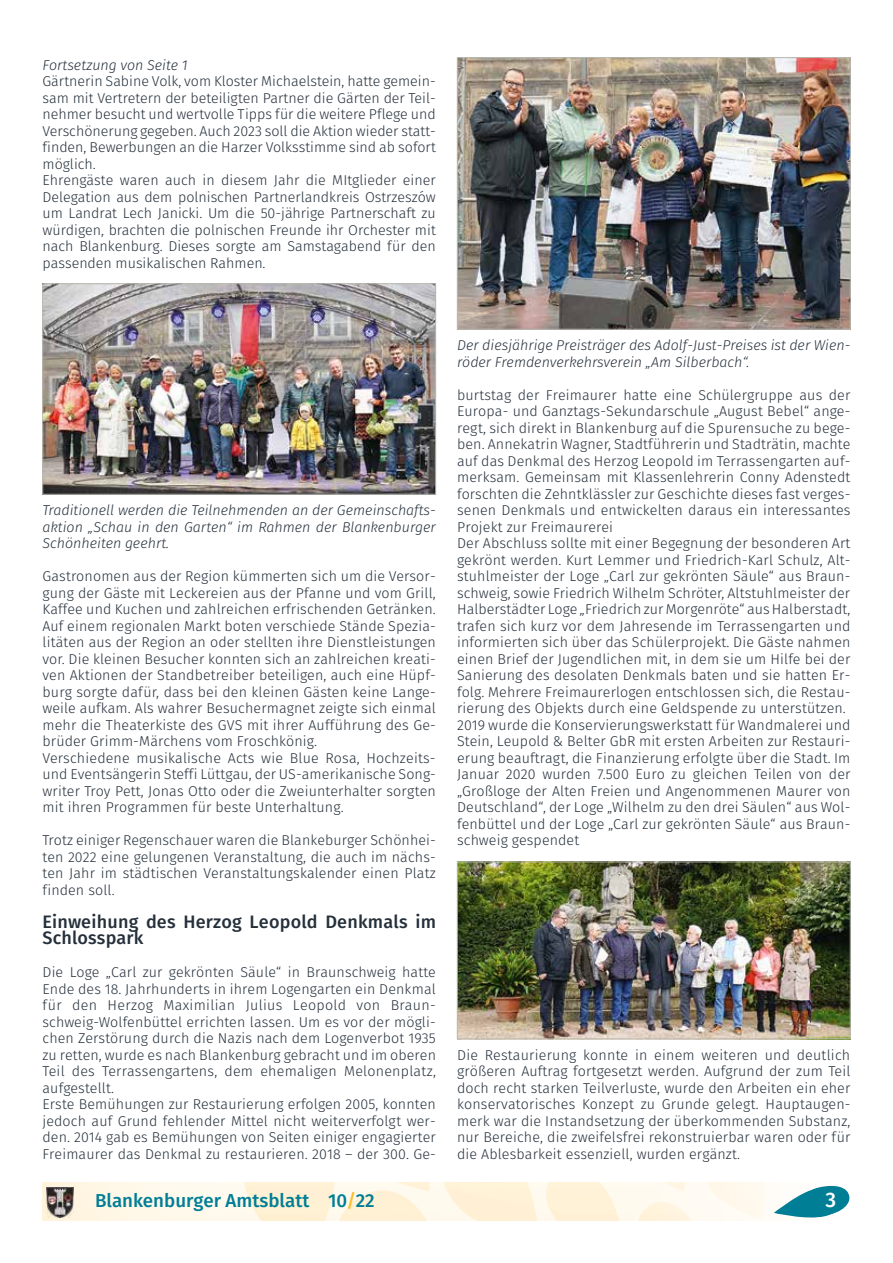
<style>
.page{position:relative;width:893px;height:1263px;background:#fff}
.page>*{position:absolute;margin:0;border:0;box-sizing:border-box;transform-origin:0 0}
.t1{font:500 21px "Fira Sans";color:#fff}
.t2{font:500 18.75px "Fira Sans";color:#007e96}
.t3{font:500 18px/16.5px "Fira Sans";letter-spacing:.015em;color:#25303b}
.t4{font:300 14.25px/16.5px "Fira Sans";letter-spacing:.01em;color:#25303b}
.t5{font:italic 300 14.25px/16.5px "Fira Sans";color:#25303b;text-align:justify}
.s1{color:#fcbf2c}
</style>
<div class="page">
<img style="left:43px;top:1182px;width:721px;height:38px">
<svg style="left:774px;top:1185px;width:76px;height:33px"></svg>
<img style="left:47px;top:1187px;width:27px;height:30px">
<img style="left:45px;top:286px;width:389px;height:206px">
<div style="left:43px;top:284px;width:393px;height:210px;border:1px solid #b8b9b0"></div>
<img style="left:459px;top:59px;width:389px;height:268px">
<div style="left:457px;top:57px;width:393px;height:272px;border:1px solid #b8b9b0"></div>
<img style="left:459px;top:864px;width:389px;height:173px">
<div style="left:457px;top:862px;width:393px;height:177px;border:1px solid #b8b9b0"></div>
<p class="t5" style="left:43px;top:57px;width:147px">Fortsetzung von Seite 1</p>
<p class="t4" style="left:43px;top:74px;width:395px">Gärtnerin Sabine Volk, vom Kloster Michaelstein, hatte gemein&shy;sam mit Vertretern der beteiligten Partner die Gärten der Teil&shy;nehmer besucht und wertvolle Tipps für die weitere Pflege und Verschönerung gegeben. Auch 2023 soll die Aktion wieder statt&shy;finden, Bewerbungen an die Harzer Volksstimme sind ab sofort möglich.<br>Ehrengäste waren auch in diesem Jahr die MItglieder einer Delegation aus dem polnischen Partnerlandkreis Ostrzeszów um Landrat Lech Janicki. Um die 50-jährige Partnerschaft zu würdigen, brachten die polnischen Freunde ihr Orchester mit nach Blankenburg. Dieses sorgte am Samstagabend für den passenden musikalischen Rahmen.</p>
<p class="t5" style="left:43px;top:503px;width:395px">Traditionell werden die Teilnehmenden an der Gemeinschafts&shy;aktion „Schau in den Garten“ im Rahmen der Blankenburger Schönheiten geehrt.</p>
<p class="t4" style="left:43px;top:569px;width:395px">Gastronomen aus der Region kümmerten sich um die Versor&shy;gung der Gäste mit Leckereien aus der Pfanne und vom Grill, Kaffee und Kuchen und zahlreichen erfrischenden Getränken.<br>Auf einem regionalen Markt boten verschiede Stände Spezia&shy;litäten aus der Region an oder stellten ihre Dienstleistungen vor. Die kleinen Besucher konnten sich an zahlreichen kreati&shy;ven Aktionen der Standbetreiber beteiligen, auch eine Hüpf&shy;burg sorgte dafür, dass bei den kleinen Gästen keine Lange&shy;weile aufkam. Als wahrer Besuchermagnet zeigte sich einmal mehr die Theaterkiste des GVS mit ihrer Aufführung des Ge&shy;brüder Grimm-Märchens vom Froschkönig.<br>Verschiedene musikalische Acts wie Blue Rosa, Hochzeits&shy;und Eventsängerin Steffi Lüttgau, der US-amerikanische Song&shy;writer Troy Pett, Jonas Otto oder die Zweiunterhalter sorgten mit ihren Programmen für beste Unterhaltung.</p>
<p class="t4" style="left:43px;top:833px;width:395px;text-align:justify">Trotz einiger Regenschauer waren die Blankeburger Schönhei&shy;ten 2022 eine gelungenen Veranstaltung, die auch im nächs&shy;ten Jahr im städtischen Veranstaltungskalender einen Platz finden soll.</p>
<p class="t3" style="left:43px;top:914px;width:395px">Einweihung des Herzog Leopold Denkmals im<br>Schlosspark</p>
<p class="t4" style="left:43px;top:965px;width:395px">Die Loge „Carl zur gekrönten Säule“ in Braunschweig hatte Ende des 18. Jahrhunderts in ihrem Logengarten ein Denkmal für den Herzog Maximilian Julius Leopold von Braun&shy;schweig-Wolfenbüttel errichten lassen. Um es vor der mögli&shy;chen Zerstörung durch die Nazis nach dem Logenverbot 1935 zu retten, wurde es nach Blankenburg gebracht und im oberen Teil des Terrassengartens, dem ehemaligen Melonenplatz, aufgestellt.<br>Erste Bemühungen zur Restaurierung erfolgen 2005, konnten jedoch auf Grund fehlender Mittel nicht weiterverfolgt wer&shy;den. 2014 gab es Bemühungen von Seiten einiger engagierter Freimaurer das Denkmal zu restaurieren. 2018 – der 300. Ge-</p>
<p class="t5" style="left:457px;top:338px;width:395px">Der diesjährige Preisträger des Adolf-Just-Preises ist der Wien&shy;röder Fremdenverkehrsverein „Am Silberbach“.</p>
<p class="t4" style="left:457px;top:388px;width:395px">burtstag der Freimaurer hatte eine Schülergruppe aus der Europa- und Ganztags-Sekundarschule „August Bebel“ ange&shy;regt, sich direkt in Blankenburg auf die Spurensuche zu bege&shy;ben. Annekatrin Wagner, Stadtführerin und Stadträtin, machte auf das Denkmal des Herzog Leopold im Terrassengarten auf&shy;merksam. Gemeinsam mit Klassenlehrerin Conny Adenstedt forschten die Zehntklässler zur Geschichte dieses fast verges&shy;senen Denkmals und entwickelten daraus ein interessantes Projekt zur Freimaurerei<br>Der Abschluss sollte mit einer Begegnung der besonderen Art gekrönt werden. Kurt Lemmer und Friedrich-Karl Schulz, Alt&shy;stuhlmeister der Loge „Carl zur gekrönten Säule“ aus Braun&shy;schweig, sowie Friedrich Wilhelm Schröter, Altstuhlmeister der Halberstädter Loge „Friedrich zur Morgenröte“ aus Halberstadt, trafen sich kurz vor dem Jahresende im Terrassengarten und informierten sich über das Schülerprojekt. Die Gäste nahmen einen Brief der Jugendlichen mit, in dem sie um Hilfe bei der Sanierung des desolaten Denkmals baten und sie hatten Er&shy;folg. Mehrere Freimaurerlogen entschlossen sich, die Restau&shy;rierung des Objekts durch eine Geldspende zu unterstützen.<br>2019 wurde die Konservierungswerkstatt für Wandmalerei und Stein, Leupold &amp; Belter GbR mit ersten Arbeiten zur Restauri&shy;erung beauftragt, die Finanzierung erfolgte über die Stadt. Im Januar 2020 wurden 7.500 Euro zu gleichen Teilen von der „Großloge der Alten Freien und Angenommenen Maurer von Deutschland“, der Loge „Wilhelm zu den drei Säulen“ aus Wol&shy;fenbüttel und der Loge „Carl zur gekrönten Säule“ aus Braun&shy;schweig gespendet</p>
<p class="t4" style="left:457px;top:1048px;width:395px;text-align:justify">Die Restaurierung konnte in einem weiteren und deutlich größeren Auftrag fortgesetzt werden. Aufgrund der zum Teil doch recht starken Teilverluste, wurde den Arbeiten ein eher konservatorisches Konzept zu Grunde gelegt. Hauptaugen&shy;merk war die Instandsetzung der überkommenden Substanz, nur Bereiche, die zweifelsfrei rekonstruierbar waren oder für die Ablesbarkeit essenziell, wurden ergänzt.</p>
<h2 class="t2" style="left:95px;top:1187px;width:281px">Blankenburger Amtsblatt 10<span class="s1">/</span>22</h2>
<h1 class="t1" style="left:825px;top:1185px;width:12px">3</h1>
</div>
